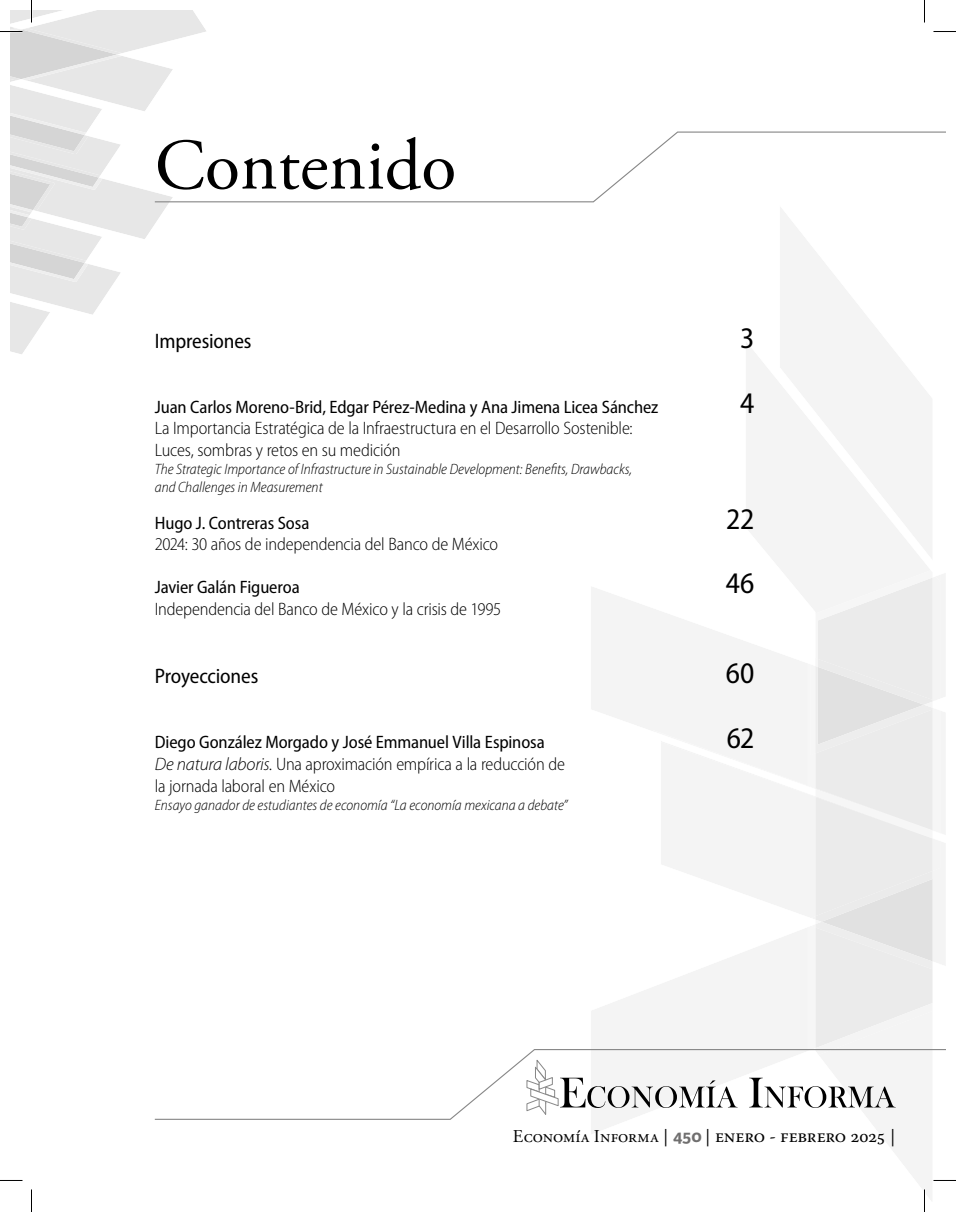
<style>
.page{position:relative;width:956px;height:1212px;background:#fff}
.page>*{position:absolute;margin:0;border:0;box-sizing:border-box;transform-origin:0 0}
.t1{font:72px "Adobe Garamond Pro";color:#000}
.t2{font:semi-condensed 30px "Myriad Pro";letter-spacing:-.005em;color:#000}
.t3{font:semi-condensed 21px "Myriad Pro";letter-spacing:-.01em;color:#000}
.t4{font:300 semi-condensed 18px/21.6px "Myriad Pro";letter-spacing:-.01em;color:#000}
.t5{font:semi-condensed 18px "Myriad Pro";letter-spacing:-.01em;color:#000}
.t6{font:18px "Warnock Pro";letter-spacing:-.01em;color:#000}
.t7{font:italic 300 semi-condensed 15px/18px "Myriad Pro";color:#000}
.s1{font-style:italic;font-stretch:normal}
.s2{font-family:"Adobe Garamond Pro"}
.s3{font-family:"Karmina Sans";font-weight:700;color:#706f6f}
</style>
<div class="page">
<svg style="left:780px;top:207px;width:89px;height:112px;fill:#f4f4f4"></svg>
<svg style="left:746px;top:319px;width:156px;height:42px;fill:#f4f4f4"></svg>
<svg style="left:216px;top:131px;width:730px;height:72px"></svg>
<svg style="left:154px;top:1056px;width:372px;height:64px"></svg>
<svg style="left:933px;top:31px;width:23px;height:1px"></svg>
<svg style="left:0;top:0;width:216px;height:354px"></svg>
<svg style="left:31px;top:1189px;width:1px;height:22px"></svg>
<svg style="left:924px;top:0;width:1px;height:22px"></svg>
<svg style="left:526px;top:361px;width:430px;height:850px"></svg>
<h1 class="t1" style="left:155px;top:122px;width:303px">Contenido</h1>
<p class="t3" style="left:155px;top:327px;width:98px">Impresiones</p>
<h2 class="t2" style="left:740px;top:319px;width:16px">3</h2>
<p class="t5" style="left:155px;top:395px;width:505px">Juan Carlos Moreno-Brid, Edgar Pérez-Medina y Ana Jimena Licea Sánchez</p>
<h2 class="t2" style="left:740px;top:384px;width:16px">4</h2>
<p class="t4" style="left:155px;top:417px;width:479px">La Importancia Estratégica de la Infraestructura en el Desarrollo Sostenible:<br>Luces, sombras y retos en su medición</p>
<p class="t7" style="left:155px;top:459px;width:479px">The Strategic Importance of Infrastructure in Sustainable Development: Benefits, Drawbacks, and Challenges in Measurement</p>
<p class="t5" style="left:155px;top:511px;width:156px">Hugo J. Contreras Sosa</p>
<h2 class="t2" style="left:726px;top:500px;width:30px">22</h2>
<p class="t4" style="left:155px;top:533px;width:345px">2024: 30 años de independencia del Banco de México</p>
<p class="t5" style="left:155px;top:576px;width:146px">Javier Galán Figueroa</p>
<h2 class="t2" style="left:726px;top:565px;width:30px">46</h2>
<p class="t4" style="left:155px;top:598px;width:348px">Independencia del Banco de México y la crisis de 1995</p>
<p class="t3" style="left:155px;top:663px;width:105px">Proyecciones</p>
<h2 class="t2" style="left:726px;top:655px;width:30px">60</h2>
<p class="t5" style="left:155px;top:731px;width:391px">Diego González Morgado y José Emmanuel Villa Espinosa</p>
<h2 class="t2" style="left:727px;top:719px;width:29px">62</h2>
<p class="t4" style="left:155px;top:752px;width:412px"><span class="s1">De natura laboris.</span> Una aproximación empírica a la reducción de la jornada laboral en México</p>
<p class="t7" style="left:155px;top:795px;width:414px">Ensayo ganador de estudiantes de economía “La economía mexicana a debate”</p>
<p class="t6" style="left:513px;top:1124px;width:384px"><span class="s2">Economía Informa</span> | <span class="s3">450</span> | enero - febrero 2025 |</p>
</div>
